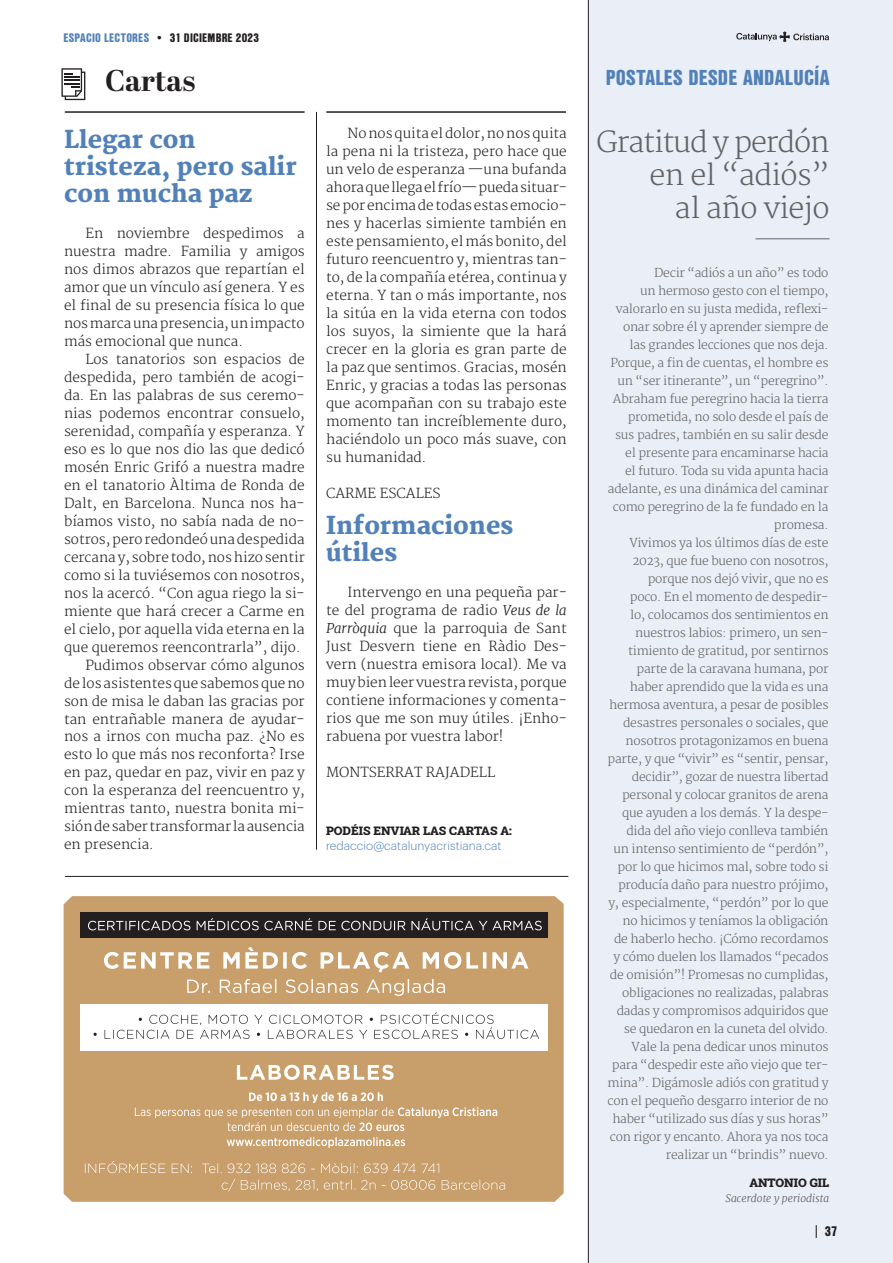
<style>
.page{position:relative;width:893px;height:1263px;background:#fff}
.page>*{position:absolute;margin:0;border:0;box-sizing:border-box;transform-origin:0 0}
.t1{font:700 30px "Abril Display";color:#231f20}
.TITULO_ESGLESIA_EN_SORTIDA{font:300 28.5px/33px "Merriweather";letter-spacing:-.04em;color:#636366;text-align:right}
.TITULO_ESGLESIA_EN_SORTIDA-2{font:300 28.5px "Merriweather";letter-spacing:-.02em;color:#636366}
.LECTURA_PRIMERA{font:800 24px/27px "Merriweather";color:#5181b8}
.HEADER_ESGLESIA_SORTIDA{font:900 21px "Nimbus San Con LOT";letter-spacing:.01em;color:#5181b8}
.TEXTO_PPAL_ESP{font:300 13.5px/18px "Merriweather";color:#231f20;text-align:justify}
.t2{font:900 13.5px "Nimbus San Con LOT";color:#231f20}
.TXT_ESGLESIA_ENSORTIDA{font:300 12px/18px "Merriweather";letter-spacing:-.02em;color:#636366;text-align:right}
.NOM_REDACTORS{font:12px "Roboto Slab";color:#231f20}
.t3{font:300 12px "Graphik";color:#5181b8}
.t4{font:900 12px "Nimbus San Con LOT";letter-spacing:.02em;color:#231f20}
.CARREC_REDACTORS{font:italic 300 10.5px "Merriweather";color:#636366}
.s1{color:#5181b8}
.s2{font-style:italic}
</style>
<div class="page">
<div style="left:588px;top:0;width:305px;height:1263px;background:#eaeef6"></div>
<hr style="left:588px;top:0;width:1px;height:1263px;background:#231f20">
<div style="left:64px;top:896px;width:500px;height:306px;background:#c89e6b"></div>
<div style="left:80px;top:1004px;width:468px;height:46px;background:#fff"></div>
<svg style="left:227px;top:1137px;width:178px;height:11px;background:#d7b994"></svg>
<svg style="left:135px;top:1092px;width:362px;height:39px;background:#cea97c"></svg>
<div style="left:80px;top:912px;width:468px;height:25px;background:#231f20"></div>
<svg style="left:94px;top:1012px;width:445px;height:27px"></svg>
<svg style="left:222px;top:1179px;width:283px;height:12px;background:#cfaa7e"></svg>
<svg style="left:85px;top:1161px;width:354px;height:12px;background:#cfaa7e"></svg>
<svg style="left:237px;top:1065px;width:157px;height:15px"></svg>
<svg style="left:187px;top:979px;width:258px;height:17px;background:#d2b087"></svg>
<svg style="left:104px;top:947px;width:425px;height:25px"></svg>
<svg style="left:88px;top:918px;width:454px;height:12px"></svg>
<svg style="left:61px;top:68px;width:24px;height:32px"></svg>
<hr style="left:65px;top:876px;width:503px;height:1px;background:#231f20">
<svg style="left:816px;top:1225px;width:1px;height:13px"></svg>
<hr style="left:755px;top:239px;width:74px;height:1px;background:#636366">
<hr style="left:316px;top:112px;width:1px;height:738px;background:#231f20">
<svg style="left:736px;top:31px;width:93px;height:11px"></svg>
<hr style="left:326px;top:112px;width:240px;height:1px;background:#231f20">
<hr style="left:65px;top:112px;width:239px;height:1px;background:#231f20">
<p class="t4" style="left:63px;top:28px;width:197px"><span class="s1">ESPACIO LECTORES</span> • 31 DICIEMBRE 2023</p>
<p class="t1" style="left:105px;top:60px;width:92px">Cartas</p>
<p class="LECTURA_PRIMERA" style="left:64px;top:127px;width:234px">Llegar con tristeza, pero salir con mucha paz</p>
<p class="TEXTO_PPAL_ESP" style="left:64px;top:224px;width:242px;text-indent:21px">En noviembre despedimos a nuestra madre. Familia y amigos nos dimos abrazos que repartían el amor que un vínculo así genera. Y es el final de su presencia física lo que nos marca una presencia, un impacto más emocional que nunca.</p>
<p class="TEXTO_PPAL_ESP" style="left:64px;top:350px;width:242px;text-indent:21px">Los tanatorios son espacios de despedida, pero también de acogi&shy;da. En las palabras de sus ceremo&shy;nias podemos encontrar consuelo, serenidad, compañía y esperanza. Y eso es lo que nos dio las que dedicó mosén Enric Grifó a nuestra madre en el tanatorio Àltima de Ronda de Dalt, en Barcelona. Nunca nos ha&shy;bíamos visto, no sabía nada de no&shy;sotros, pero redondeó una despedida cercana y, sobre todo, nos hizo sentir como si la tuviésemos con nosotros, nos la acercó. “Con agua riego la si&shy;miente que hará crecer a Carme en el cielo, por aquella vida eterna en la que queremos reencontrarla”, dijo.</p>
<p class="TEXTO_PPAL_ESP" style="left:64px;top:656px;width:242px;text-indent:21px">Pudimos observar cómo algunos de los asistentes que sabemos que no son de misa le daban las gracias por tan entrañable manera de ayudar&shy;nos a irnos con mucha paz. ¿No es esto lo que más nos reconforta? Irse en paz, quedar en paz, vivir en paz y con la esperanza del reencuentro y, mientras tanto, nuestra bonita mi&shy;sión de saber transformar la ausencia en presencia.</p>
<p class="TEXTO_PPAL_ESP" style="left:326px;top:124px;width:242px;text-indent:21px">No nos quita el dolor, no nos quita la pena ni la tristeza, pero hace que un velo de esperanza —una bufanda ahora que llega el frío— pueda situar&shy;se por encima de todas estas emocio&shy;nes y hacerlas simiente también en este pensamiento, el más bonito, del futuro reencuentro y, mientras tan&shy;to, de la compañía etérea, continua y eterna. Y tan o más importante, nos la sitúa en la vida eterna con todos los suyos, la simiente que la hará crecer en la gloria es gran parte de la paz que sentimos. Gracias, mosén Enric, y gracias a todas las personas que acompañan con su trabajo este momento tan increíblemente duro, haciéndolo un poco más suave, con su humanidad.</p>
<p class="TEXTO_PPAL_ESP" style="left:326px;top:484px;width:116px">CARME ESCALES</p>
<p class="LECTURA_PRIMERA" style="left:326px;top:513px;width:189px">Informaciones útiles</p>
<p class="TEXTO_PPAL_ESP" style="left:326px;top:583px;width:242px;text-indent:21px">Intervengo en una pequeña par&shy;te del programa de radio <span class="s2">Veus de la Parròquia</span> que la parroquia de Sant Just Desvern tiene en Ràdio Des&shy;vern (nuestra emisora local). Me va muy bien leer vuestra revista, porque contiene informaciones y comenta&shy;rios que me son muy útiles. ¡Enho&shy;rabuena por vuestra labor!</p>
<p class="TEXTO_PPAL_ESP" style="left:326px;top:763px;width:171px">MONTSERRAT RAJADELL</p>
<p class="NOM_REDACTORS" style="left:326px;top:822px;width:187px">PODÉIS ENVIAR LAS CARTAS A:</p>
<p class="t3" style="left:326px;top:836px;width:177px">redaccio@catalunyacristiana.cat</p>
<p class="HEADER_ESGLESIA_SORTIDA" style="left:606px;top:61px;width:225px">POSTALES DESDE ANDALUCÍA</p>
<p class="TITULO_ESGLESIA_EN_SORTIDA" style="left:596px;top:126px;width:235px">Gratitud y perdón en el “adiós”</p>
<p class="TITULO_ESGLESIA_EN_SORTIDA-2" style="left:675px;top:191px;width:156px">al año viejo</p>
<p class="TXT_ESGLESIA_ENSORTIDA" style="left:607px;top:264px;width:223px">Decir “adiós a un año” es todo<br>un hermoso gesto con el tiempo, valorarlo en su justa medida, reflexi&shy;onar sobre él y aprender siempre de las grandes lecciones que nos deja.<br>Porque, a fin de cuentas, el hombre es un “ser itinerante”, un “peregrino”.<br>Abraham fue peregrino hacia la tierra prometida, no solo desde el país de sus padres, también en su salir desde el presente para encaminarse hacia<br>el futuro. Toda su vida apunta hacia adelante, es una dinámica del caminar como peregrino de la fe fundado en la promesa.<br>Vivimos ya los últimos días de este 2023, que fue bueno con nosotros, porque nos dejó vivir, que no es<br>poco. En el momento de despedir-<br>lo, colocamos dos sentimientos en nuestros labios: primero, un sen&shy;timiento de gratitud, por sentirnos parte de la caravana humana, por haber aprendido que la vida es una hermosa aventura, a pesar de posibles desastres personales o sociales, que nosotros protagonizamos en buena parte, y que “vivir” es “sentir, pensar, decidir”, gozar de nuestra libertad personal y colocar granitos de arena que ayuden a los demás. Y la despe&shy;dida del año viejo conlleva también<br>un intenso sentimiento de “perdón”, por lo que hicimos mal, sobre todo si producía daño para nuestro prójimo, y, especialmente, “perdón” por lo que no hicimos y teníamos la obligación de haberlo hecho. ¡Cómo recordamos y cómo duelen los llamados “pecados de omisión”! Promesas no cumplidas, obligaciones no realizadas, palabras dadas y compromisos adquiridos que se quedaron en la cuneta del olvido.<br>Vale la pena dedicar unos minutos para “despedir este año viejo que ter&shy;mina”. Digámosle adiós con gratitud y con el pequeño desgarro interior de no haber “utilizado sus días y sus horas” con rigor y encanto. Ahora ya nos toca realizar un “brindis” nuevo.</p>
<p class="NOM_REDACTORS" style="left:749px;top:1174px;width:81px">ANTONIO GIL</p>
<p class="CARREC_REDACTORS" style="left:725px;top:1192px;width:105px">Sacerdote y periodista</p>
<p class="t2" style="left:825px;top:1221px;width:14px">37</p>
</div>
